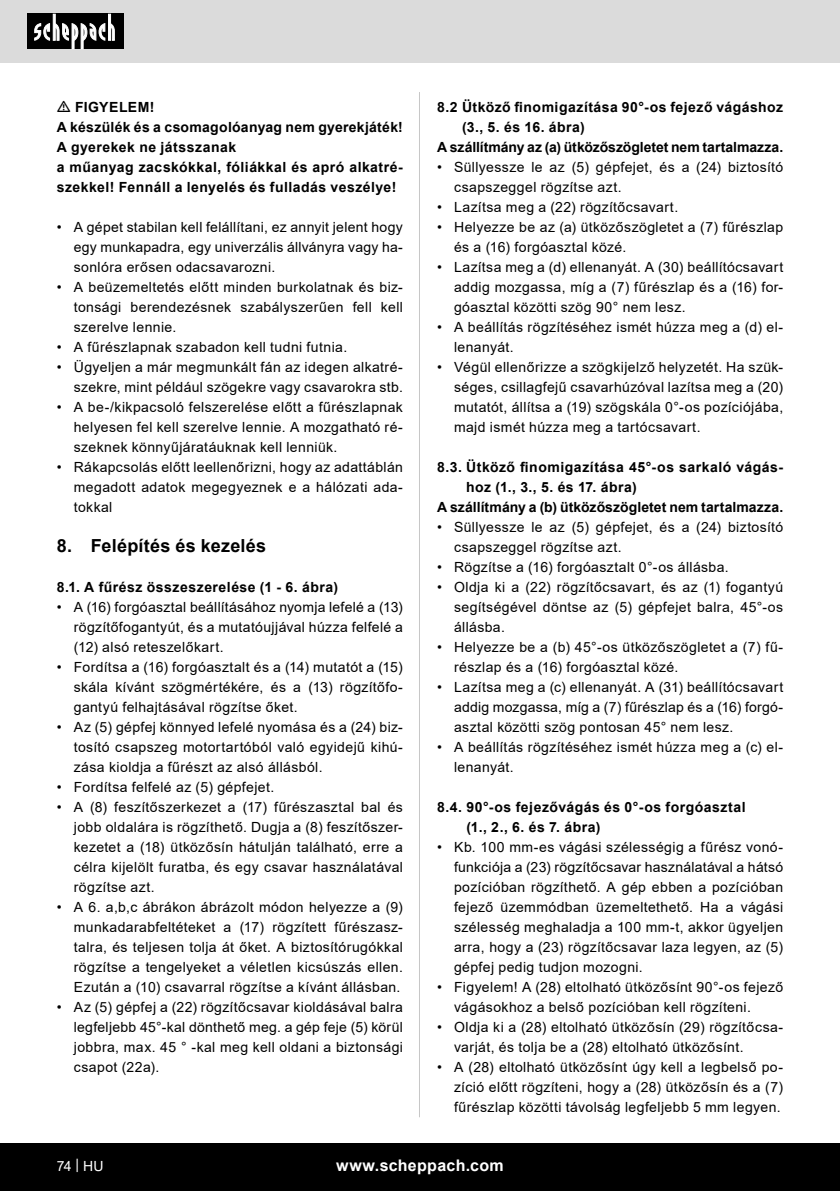
<style>
.page{position:relative;width:840px;height:1191px;background:#fff}
.page>*{position:absolute;margin:0;border:0;box-sizing:border-box;transform-origin:0 0}
.t1{font:700 18px "Arial";letter-spacing:.015em;color:#000}
.t2{font:700 16px "Arial";letter-spacing:.02em;color:#fff}
.t3{font:14px/20px "Arial";letter-spacing:.03em;color:#000;text-align:justify}
.t4{font:700 14px/20px "Arial";letter-spacing:.035em;color:#000}
.t5{font:700 14px "Arial";letter-spacing:-.005em;color:#000}
.t6{font:700 14px "Arial";letter-spacing:.005em;color:#000}
.t7{font:14px "Arial";color:#fff}
</style>
<div class="page">
<div style="left:0;top:0;width:839px;height:63px;background:#dbdbdb"></div>
<div style="left:0;top:1143px;width:839px;height:48px;background:#000"></div>
<div style="left:27px;top:14px;width:96px;height:35px;background:#000"></div>
<svg style="left:34px;top:14px;width:81px;height:35px"></svg>
<hr style="left:419px;top:92px;width:1px;height:1025px;background:#c7c7c7">
<p class="t4" style="left:75px;top:97px;width:81px">FIGYELEM!</p>
<p class="t4" style="left:57px;top:117px;width:347px">A készülék és a csomagolóanyag nem gyerekjáték!<br>A gyerekek ne játsszanak</p>
<p class="t4" style="left:57px;top:157px;width:347px">a műanyag zacskókkal, fóliákkal és apró alkatré&shy;szekkel! Fennáll a lenyelés és fulladás veszélye!</p>
<p class="t3" style="left:74px;top:217px;width:330px;text-indent:-17px">• A gépet stabilan kell felállítani, ez annyit jelent hogy egy munkapadra, egy univerzális állványra vagy ha&shy;sonlóra erősen odacsavarozni.</p>
<p class="t3" style="left:74px;top:277px;width:330px;text-indent:-17px">• A beüzemeltetés előtt minden burkolatnak és biz&shy;tonsági berendezésnek szabályszerűen fell kell szerelve lennie.</p>
<p class="t3" style="left:57px;top:337px;width:292px">• A fűrészlapnak szabadon kell tudni futnia.</p>
<p class="t3" style="left:57px;top:357px;width:347px;text-align:right">• Ügyeljen a már megmunkált fán az idegen alkatré&shy;szekre, mint például szögekre vagy csavarokra stb.</p>
<p class="t3" style="left:74px;top:397px;width:330px;text-indent:-17px">• A be-/kikpacsoló felszerelése előtt a fűrészlapnak helyesen fel kell szerelve lennie. A mozgatható ré&shy;szeknek könnyűjáratáuknak kell lenniük.</p>
<p class="t3" style="left:74px;top:457px;width:330px;text-indent:-17px">• Rákapcsolás előtt leellenőrizni, hogy az adattáblán megadott adatok megegyeznek e a hálózati ada&shy;tokkal</p>
<p class="t1" style="left:57px;top:533px;width:211px">8. Felépítés és kezelés</p>
<p class="t4" style="left:57px;top:577px;width:283px">8.1. A fűrész összeszerelése (1 - 6. ábra)</p>
<p class="t3" style="left:74px;top:597px;width:330px;text-indent:-17px">• A (16) forgóasztal beállításához nyomja lefelé a (13) rögzítőfogantyút, és a mutatóujjával húzza felfelé a (12) alsó reteszelőkart.</p>
<p class="t3" style="left:74px;top:657px;width:330px;text-indent:-17px">• Fordítsa a (16) forgóasztalt és a (14) mutatót a (15) skála kívánt szögmértékére, és a (13) rögzítőfo&shy;gantyú felhajtásával rögzítse őket.</p>
<p class="t3" style="left:74px;top:717px;width:330px;text-indent:-17px">• Az (5) gépfej könnyed lefelé nyomása és a (24) biz&shy;tosító csapszeg motortartóból való egyidejű kihú&shy;zása kioldja a fűrészt az alsó állásból.</p>
<p class="t3" style="left:57px;top:777px;width:219px">• Fordítsa felfelé az (5) gépfejet.</p>
<p class="t3" style="left:74px;top:797px;width:330px;text-indent:-17px">• A (8) feszítőszerkezet a (17) fűrészasztal bal és jobb oldalára is rögzíthető. Dugja a (8) feszítőszer&shy;kezetet a (18) ütközősín hátulján található, erre a célra kijelölt furatba, és egy csavar használatával rögzítse azt.</p>
<p class="t3" style="left:74px;top:897px;width:330px;text-indent:-17px">• A 6. a,b,c ábrákon ábrázolt módon helyezze a (9) munkadarabfeltéteket a (17) rögzített fűrészasz&shy;talra, és teljesen tolja át őket. A biztosítórugókkal rögzítse a tengelyeket a véletlen kicsúszás ellen.<br>Ezután a (10) csavarral rögzítse a kívánt állásban.</p>
<p class="t3" style="left:74px;top:997px;width:330px;text-indent:-17px">• Az (5) gépfej a (22) rögzítőcsavar kioldásával balra legfeljebb 45°-kal dönthető meg. a gép feje (5) körül jobbra, max. 45 ° -kal meg kell oldani a biztonsági csapot (22a).</p>
<p class="t4" style="left:462px;top:97px;width:322px;text-indent:-25px">8.2 Ütköző finomigazítása 90°-os fejező vágáshoz (3., 5. és 16. ábra)</p>
<p class="t5" style="left:437px;top:137px;width:347px">A szállítmány az (a) ütközőszögletet nem tartalmazza.</p>
<p class="t3" style="left:454px;top:157px;width:330px;text-indent:-17px">• Süllyessze le az (5) gépfejet, és a (24) biztosító csapszeggel rögzítse azt.</p>
<p class="t3" style="left:437px;top:197px;width:242px">• Lazítsa meg a (22) rögzítőcsavart.</p>
<p class="t3" style="left:454px;top:217px;width:330px;text-indent:-17px">• Helyezze be az (a) ütközőszögletet a (7) fűrészlap és a (16) forgóasztal közé.</p>
<p class="t3" style="left:454px;top:257px;width:330px;text-indent:-17px">• Lazítsa meg a (d) ellenanyát. A (30) beállítócsavart addig mozgassa, míg a (7) fűrészlap és a (16) for&shy;góasztal közötti szög 90° nem lesz.</p>
<p class="t3" style="left:454px;top:317px;width:330px;text-indent:-17px">• A beállítás rögzítéséhez ismét húzza meg a (d) el&shy;lenanyát.</p>
<p class="t3" style="left:454px;top:357px;width:330px;text-indent:-17px">• Végül ellenőrizze a szögkijelző helyzetét. Ha szük&shy;séges, csillagfejű csavarhúzóval lazítsa meg a (20) mutatót, állítsa a (19) szögskála 0°-os pozíciójába, majd ismét húzza meg a tartócsavart.</p>
<p class="t4" style="left:466px;top:457px;width:318px;text-indent:-29px">8.3. Ütköző finomigazítása 45°-os sarkaló vágás&shy;hoz (1., 3., 5. és 17. ábra)</p>
<p class="t6" style="left:437px;top:497px;width:347px">A szállítmány a (b) ütközőszögletet nem tartalmazza.</p>
<p class="t3" style="left:454px;top:517px;width:330px;text-indent:-17px">• Süllyessze le az (5) gépfejet, és a (24) biztosító csapszeggel rögzítse azt.</p>
<p class="t3" style="left:437px;top:557px;width:293px">• Rögzítse a (16) forgóasztalt 0°-os állásba.</p>
<p class="t3" style="left:454px;top:577px;width:330px;text-indent:-17px">• Oldja ki a (22) rögzítőcsavart, és az (1) fogantyú segítségével döntse az (5) gépfejet balra, 45°-os állásba.</p>
<p class="t3" style="left:454px;top:637px;width:330px;text-indent:-17px">• Helyezze be a (b) 45°-os ütközőszögletet a (7) fű&shy;részlap és a (16) forgóasztal közé.</p>
<p class="t3" style="left:454px;top:677px;width:330px;text-indent:-17px">• Lazítsa meg a (c) ellenanyát. A (31) beállítócsavart addig mozgassa, míg a (7) fűrészlap és a (16) forgó&shy;asztal közötti szög pontosan 45° nem lesz.</p>
<p class="t3" style="left:454px;top:737px;width:330px;text-indent:-17px">• A beállítás rögzítéséhez ismét húzza meg a (c) el&shy;lenanyát.</p>
<p class="t4" style="left:466px;top:797px;width:280px;text-indent:-29px">8.4. 90°-os fejezővágás és 0°-os forgóasztal (1., 2., 6. és 7. ábra)</p>
<p class="t3" style="left:454px;top:837px;width:330px;text-indent:-17px">• Kb. 100 mm-es vágási szélességig a fűrész vonó&shy;funkciója a (23) rögzítőcsavar használatával a hátsó pozícióban rögzíthető. A gép ebben a pozícióban fejező üzemmódban üzemeltethető. Ha a vágási szélesség meghaladja a 100 mm-t, akkor ügyeljen arra, hogy a (23) rögzítőcsavar laza legyen, az (5) gépfej pedig tudjon mozogni.</p>
<p class="t3" style="left:454px;top:977px;width:330px;text-indent:-17px">• Figyelem! A (28) eltolható ütközősínt 90°-os fejező vágásokhoz a belső pozícióban kell rögzíteni.</p>
<p class="t3" style="left:454px;top:1017px;width:330px;text-indent:-17px">• Oldja ki a (28) eltolható ütközősín (29) rögzítőcsa&shy;varját, és tolja be a (28) eltolható ütközősínt.</p>
<p class="t3" style="left:454px;top:1057px;width:330px;text-indent:-17px">• A (28) eltolható ütközősínt úgy kell a legbelső po&shy;zíció előtt rögzíteni, hogy a (28) ütközősín és a (7) fűrészlap közötti távolság legfeljebb 5 mm legyen.</p>
<p class="t7" style="left:57px;top:1156px;width:48px">74 | HU</p>
<p class="t2" style="left:336px;top:1154px;width:169px">www.scheppach.com</p>
</div>
